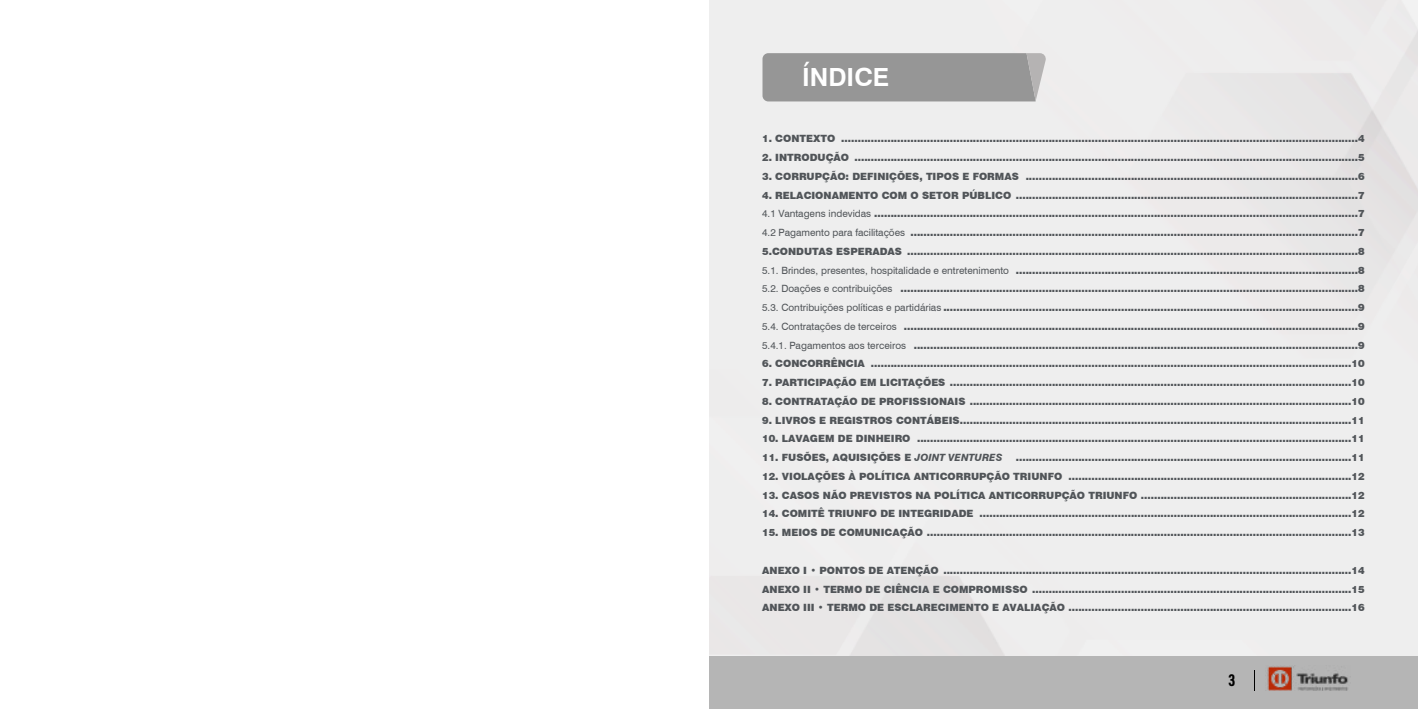
<style>
.page{position:relative;width:1418px;height:709px;background:#fff}
.page>*{position:absolute;margin:0;border:0;box-sizing:border-box;transform-origin:0 0}
.t1{font:700 25px "Swiss 721 BT";color:#fff}
.t2{font:700 16.25px "URWDIN Cond";color:#000}
.t3{font:900 10px/18.8px "Swiss 721 BT";color:#515559;text-align:right}
.t4{font:10px/18.8px "Swiss 721 BT";color:#515559}
.s1{font-weight:400}
.s2{font-weight:900}
.s3{font-weight:800;font-style:italic}
</style>
<div class="page">
<div style="left:0;top:656px;width:1417px;height:53px;background:#b5b5b5"></div>
<svg style="left:1254px;top:670px;width:1px;height:21px"></svg>
<img style="left:1267px;top:666px;width:81px;height:25px">
<svg style="left:762px;top:53px;width:284px;height:48px;background:#999"></svg>
<div style="left:0;top:0;width:709px;height:709px;background:#fff"></div>
<h1 class="t1" style="left:802px;top:62px;width:88px">ÍNDICE</h1>
<p class="t3" style="left:762px;top:129px;width:75px">1. CONTEXTO</p>
<p class="t3" style="left:762px;top:148px;width:88px">2. INTRODUÇÃO</p>
<p class="t3" style="left:762px;top:167px;width:258px">3. CORRUPÇÃO: DEFINIÇÕES, TIPOS E FORMAS</p>
<p class="t3" style="left:762px;top:185px;width:604px;text-align:justify">4. RELACIONAMENTO COM O SETOR PÚBLICO ........................................................................................................7<br><span class="s1">4.1 Vantagens indevidas</span> ...................................................................................................................................................7<br><span class="s1">4.2 Pagamento para facilitações</span></p>
<p class="t3" style="left:762px;top:242px;width:141px">5.CONDUTAS ESPERADAS</p>
<p class="t4" style="left:762px;top:260px;width:604px">5.1. Brindes, presentes, hospitalidade e entretenimento<br>5.2. Doações e contribuições<br>5.3. Contribuições políticas e partidárias <span class="s2">..............................................................................................................................9<br></span>5.4. Contratações de terceiros<br>5.4.1. Pagamentos aos terceiros</p>
<p class="t3" style="left:762px;top:354px;width:104px">6. CONCORRÊNCIA</p>
<p class="t3" style="left:762px;top:373px;width:185px">7. PARTICIPAÇÃO EM LICITAÇÕES</p>
<p class="t3" style="left:762px;top:392px;width:604px">8. CONTRATAÇÃO DE PROFISSIONAIS ....................................................................................................................10</p>
<p class="t3" style="left:762px;top:410px;width:604px">9. LIVROS E REGISTROS CONTÁBEIS.......................................................................................................................11</p>
<p class="t3" style="left:762px;top:429px;width:150px">10. LAVAGEM DE DINHEIRO</p>
<p class="t3" style="left:762px;top:448px;width:242px">11. FUSÕES, AQUISIÇÕES E <span class="s3">JOINT VENTURES</span></p>
<p class="t3" style="left:762px;top:467px;width:301px">12. VIOLAÇÕES À POLÍTICA ANTICORRUPÇÃO TRIUNFO</p>
<p class="t3" style="left:762px;top:485px;width:604px">13. CASOS NÃO PREVISTOS NA POLÍTICA ANTICORRUPÇÃO TRIUNFO ................................................................12</p>
<p class="t3" style="left:762px;top:504px;width:213px">14. COMITÊ TRIUNFO DE INTEGRIDADE</p>
<p class="t3" style="left:762px;top:523px;width:604px">15. MEIOS DE COMUNICAÇÃO .................................................................................................................................13</p>
<p class="t3" style="left:762px;top:560px;width:604px;text-align:left">ANEXO I • PONTOS DE ATENÇÃO ............................................................................................................................14<br>ANEXO II • TERMO DE CIÊNCIA E COMPROMISSO<br>ANEXO III • TERMO DE ESCLARECIMENTO E AVALIAÇÃO ......................................................................................16</p>
<p class="t3" style="left:841px;top:129px;width:525px">.............................................................................................................................................................4 .........................................................................................................................................................5 .....................................................................................................6</p>
<p class="t3" style="left:900px;top:223px;width:465px">........................................................................................................................................7 .........................................................................................................................................8 ........................................................................................................8 ...........................................................................................................................................8</p>
<p class="t3" style="left:871px;top:317px;width:495px">..........................................................................................................................................9 .......................................................................................................................................9 ..................................................................................................................................................10 ..........................................................................................................................10</p>
<p class="t3" style="left:917px;top:429px;width:449px">....................................................................................................................................11 ......................................................................................................11 ......................................................................................12</p>
<p class="t3" style="left:979px;top:504px;width:386px">.................................................................................................................12</p>
<p class="t3" style="left:1032px;top:579px;width:334px">.................................................................................................15</p>
<h2 class="t2" style="left:1228px;top:669px;width:8px">3</h2>
</div>
